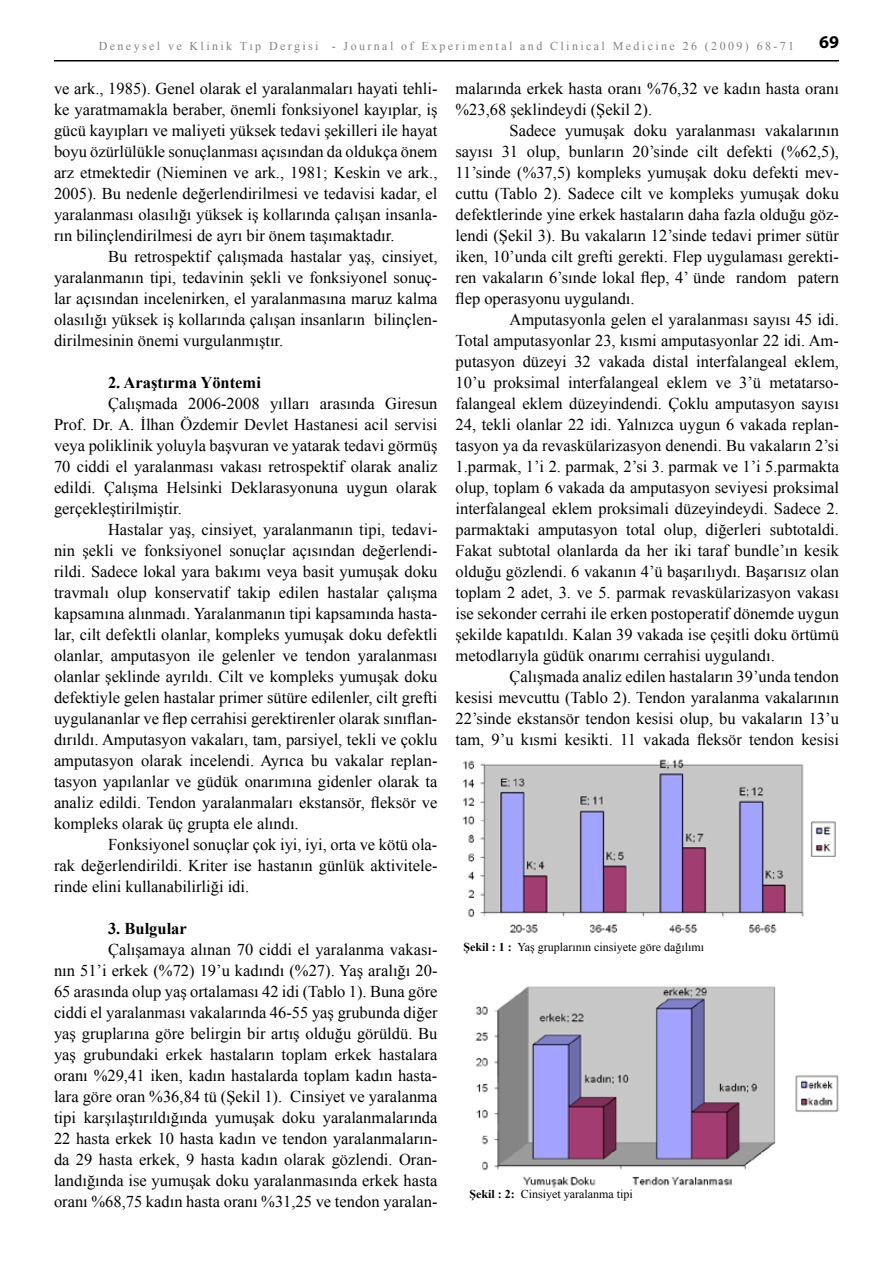
<style>
.page{position:relative;width:893px;height:1263px;background:#fff}
.page>*{position:absolute;margin:0;border:0;box-sizing:border-box;transform-origin:0 0}
.t1{font:700 18px "Myriad Pro";color:#000}
.t2{font:16.5px/21px "Times New Roman";color:#000;text-align:justify}
.t3{font:700 16.5px "Times New Roman";color:#000}
.t4{font:12px "Times New Roman";letter-spacing:.2em;color:#808285}
.t5{font:12px "Times New Roman";color:#000}
.s1{font-weight:700}
</style>
<div class="page">
<hr style="left:54px;top:60px;width:785px;height:2px;background:#000">
<img style="left:463px;top:759px;width:373px;height:174px">
<img style="left:475px;top:986px;width:364px;height:202px">
<p class="t4" style="left:99px;top:38px;width:697px">Deneysel ve Klinik Tıp Dergisi - Journal of Experimental and Clinical Medicine 26 (2009) 68-71</p>
<p class="t1" style="left:819px;top:30px;width:21px">69</p>
<p class="t2" style="left:54px;top:77px;width:385px">ve ark., 1985). Genel olarak el yaralanmaları hayati tehli&shy;ke yaratmamakla beraber, önemli fonksiyonel kayıplar, iş gücü kayıpları ve maliyeti yüksek tedavi şekilleri ile hayat boyu özürlülükle sonuçlanması açısından da oldukça önem arz etmektedir (Nieminen ve ark., 1981; Keskin ve ark., 2005). Bu nedenle değerlendirilmesi ve tedavisi kadar, el yaralanması olasılığı yüksek iş kollarında çalışan insanla&shy;rın bilinçlendirilmesi de ayrı bir önem taşımaktadır.</p>
<p class="t2" style="left:54px;top:245px;width:385px;text-indent:54px">Bu retrospektif çalışmada hastalar yaş, cinsiyet, yaralanmanın tipi, tedavinin şekli ve fonksiyonel sonuç&shy;lar açısından incelenirken, el yaralanmasına maruz kalma olasılığı yüksek iş kollarında çalışan insanların bilinçlen&shy;dirilmesinin önemi vurgulanmıştır.</p>
<p class="t3" style="left:108px;top:371px;width:154px">2. Araştırma Yöntemi</p>
<p class="t2" style="left:54px;top:392px;width:385px;text-indent:54px">Çalışmada 2006-2008 yılları arasında Giresun Prof. Dr. A. İlhan Özdemir Devlet Hastanesi acil servisi veya poliklinik yoluyla başvuran ve yatarak tedavi görmüş 70 ciddi el yaralanması vakası retrospektif olarak analiz edildi. Çalışma Helsinki Deklarasyonuna uygun olarak gerçekleştirilmiştir.</p>
<p class="t2" style="left:54px;top:518px;width:385px;text-indent:54px">Hastalar yaş, cinsiyet, yaralanmanın tipi, tedavi&shy;nin şekli ve fonksiyonel sonuçlar açısından değerlendi&shy;rildi. Sadece lokal yara bakımı veya basit yumuşak doku travmalı olup konservatif takip edilen hastalar çalışma kapsamına alınmadı. Yaralanmanın tipi kapsamında hasta&shy;lar, cilt defektli olanlar, kompleks yumuşak doku defektli olanlar, amputasyon ile gelenler ve tendon yaralanması olanlar şeklinde ayrıldı. Cilt ve kompleks yumuşak doku defektiyle gelen hastalar primer sütüre edilenler, cilt grefti uygulananlar ve flep cerrahisi gerektirenler olarak sınıflan&shy;dırıldı. Amputasyon vakaları, tam, parsiyel, tekli ve çoklu amputasyon olarak incelendi. Ayrıca bu vakalar replan&shy;tasyon yapılanlar ve güdük onarımına gidenler olarak ta analiz edildi. Tendon yaralanmaları ekstansör, fleksör ve kompleks olarak üç grupta ele alındı.</p>
<p class="t2" style="left:54px;top:833px;width:385px;text-indent:54px">Fonksiyonel sonuçlar çok iyi, iyi, orta ve kötü ola&shy;rak değerlendirildi. Kriter ise hastanın günlük aktivitele&shy;rinde elini kullanabilirliği idi.</p>
<p class="t3" style="left:108px;top:917px;width:80px">3. Bulgular</p>
<p class="t2" style="left:54px;top:938px;width:385px;text-indent:54px">Çalışamaya alınan 70 ciddi el yaralanma vakası&shy;nın 51’i erkek (%72) 19’u kadındı (%27). Yaş aralığı 20- 65 arasında olup yaş ortalaması 42 idi (Tablo 1). Buna göre ciddi el yaralanması vakalarında 46-55 yaş grubunda diğer yaş gruplarına göre belirgin bir artış olduğu görüldü. Bu yaş grubundaki erkek hastaların toplam erkek hastalara oranı %29,41 iken, kadın hastalarda toplam kadın hasta&shy;lara göre oran %36,84 tü (Şekil 1). Cinsiyet ve yaralanma tipi karşılaştırıldığında yumuşak doku yaralanmalarında 22 hasta erkek 10 hasta kadın ve tendon yaralanmaların&shy;da 29 hasta erkek, 9 hasta kadın olarak gözlendi. Oran&shy;landığında ise yumuşak doku yaralanmasında erkek hasta oranı %68,75 kadın hasta oranı %31,25 ve tendon yaralan-</p>
<p class="t2" style="left:455px;top:77px;width:385px">malarında erkek hasta oranı %76,32 ve kadın hasta oranı %23,68 şeklindeydi (Şekil 2).</p>
<p class="t2" style="left:455px;top:119px;width:385px;text-indent:54px">Sadece yumuşak doku yaralanması vakalarının sayısı 31 olup, bunların 20’sinde cilt defekti (%62,5), 11’sinde (%37,5) kompleks yumuşak doku defekti mev&shy;cuttu (Tablo 2). Sadece cilt ve kompleks yumuşak doku defektlerinde yine erkek hastaların daha fazla olduğu göz&shy;lendi (Şekil 3). Bu vakaların 12’sinde tedavi primer sütür iken, 10’unda cilt grefti gerekti. Flep uygulaması gerekti&shy;ren vakaların 6’sınde lokal flep, 4’ ünde random patern flep operasyonu uygulandı.</p>
<p class="t2" style="left:455px;top:308px;width:385px;text-indent:54px">Amputasyonla gelen el yaralanması sayısı 45 idi.<br>Total amputasyonlar 23, kısmi amputasyonlar 22 idi. Am&shy;putasyon düzeyi 32 vakada distal interfalangeal eklem, 10’u proksimal interfalangeal eklem ve 3’ü metatarso&shy;falangeal eklem düzeyindendi. Çoklu amputasyon sayısı 24, tekli olanlar 22 idi. Yalnızca uygun 6 vakada replan&shy;tasyon ya da revaskülarizasyon denendi. Bu vakaların 2’si 1.parmak, 1’i 2. parmak, 2’si 3. parmak ve 1’i 5.parmakta olup, toplam 6 vakada da amputasyon seviyesi proksimal interfalangeal eklem proksimali düzeyindeydi. Sadece 2. parmaktaki amputasyon total olup, diğerleri subtotaldi.<br>Fakat subtotal olanlarda da her iki taraf bundle’ın kesik olduğu gözlendi. 6 vakanın 4’ü başarılıydı. Başarısız olan toplam 2 adet, 3. ve 5. parmak revaskülarizasyon vakası ise sekonder cerrahi ile erken postoperatif dönemde uygun şekilde kapatıldı. Kalan 39 vakada ise çeşitli doku örtümü metodlarıyla güdük onarımı cerrahisi uygulandı.</p>
<p class="t2" style="left:455px;top:666px;width:385px;text-indent:54px">Çalışmada analiz edilen hastaların 39’unda tendon kesisi mevcuttu (Tablo 2). Tendon yaralanma vakalarının 22’sinde ekstansör tendon kesisi olup, bu vakaların 13’u tam, 9’u kısmi kesikti. 11 vakada fleksör tendon kesisi</p>
<p class="t5" style="left:463px;top:939px;width:242px"><span class="s1">Şekil : 1 :</span> Yaş gruplarının cinsiyete göre dağılımı</p>
<p class="t5" style="left:469px;top:1186px;width:165px"><span class="s1">Şekil : 2:</span> Cinsiyet yaralanma tipi</p>
</div>
